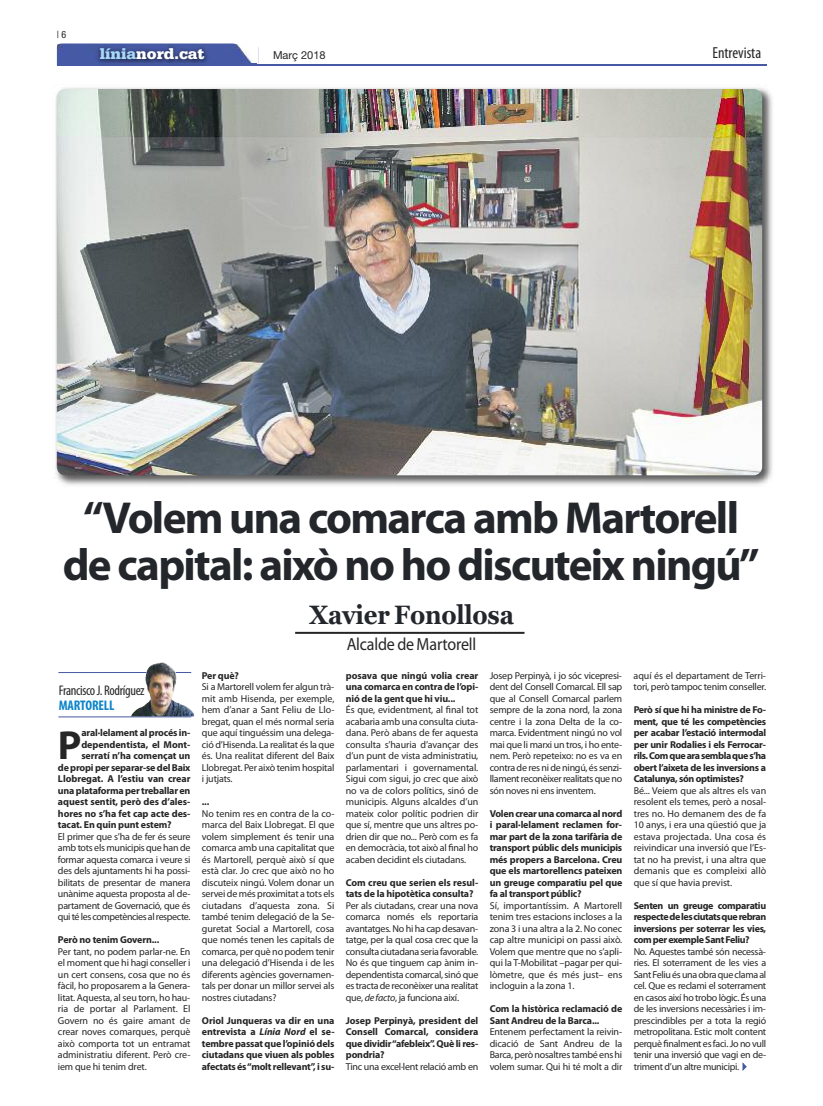
<style>
.page{position:relative;width:823px;height:1106px;background:#fff}
.page>*{position:absolute;margin:0;border:0;box-sizing:border-box;transform-origin:0 0}
.t1{font:700 45px/47px "Myriad Pro";letter-spacing:-.04em;color:#23262b;text-align:center}
.t2{font:700 40.7px "Myriad Pro";color:#272627}
.t3{font:700 26.4px "Georgia";letter-spacing:-.01em;color:#23262b;scale:.91 1}
.t4{font:17.6px "Myriad Pro";letter-spacing:-.01em;color:#272627;scale:.91 1}
.t5{font:900 16px "Serifa";color:#fff}
.t6{font:condensed 16px "Myriad Pro";color:#272627}
.t7{font:condensed 14px "Myriad Pro";letter-spacing:-.025em;color:#272627}
.t8{font:700 condensed 14px "Myriad Pro";letter-spacing:-.01em;color:#0d85c9}
.t9{font:11px "Helvetica Neue";color:#272627}
.t10{font:10px/11.5px "Myriad Pro";letter-spacing:-.02em;color:#272627;text-align:justify}
.t11{font:700 10px/11.5px "Myriad Pro";letter-spacing:-.015em;color:#272627;text-align:justify}
.t12{font:condensed 10px "Helvetica Neue";color:#272627}
.s1{color:#a7d8f7}
.s2{font-style:italic}
.s3{color:#4659a4}
</style>
<div class="page">
<hr style="left:57px;top:64px;width:708px;height:1px;background:#4659a4">
<img style="left:56px;top:43px;width:200px;height:23px">
<img style="left:57px;top:44px;width:199px;height:21px">
<img style="left:55px;top:88px;width:717px;height:397px">
<img style="left:57px;top:89px;width:704px;height:386px;border-radius:9px">
<hr style="left:295px;top:632px;width:229px;height:2px;background:#272627">
<hr style="left:58px;top:716px;width:133px;height:1px;background:#4659a4">
<hr style="left:58px;top:672px;width:133px;height:1px;background:#4659a4">
<img style="left:131px;top:662px;width:63px;height:54px">
<p class="t12" style="left:57px;top:31px;width:11px">|6</p>
<h3 class="t5" style="left:100px;top:48px;width:106px"><span class="s1">línia</span>nord.cat</h3>
<h3 class="t6" style="left:712px;top:47px;width:50px">Entrevista</h3>
<p class="t9" style="left:273px;top:48px;width:54px">Març 2018</p>
<h1 class="t1" style="left:63px;top:498px;width:697px">“Volem una comarca amb Martorell de capital: això no ho discuteix ningú”</h1>
<h3 class="t7" style="left:59px;top:685px;width:87px">FranciscoJ. Rodríguez</h3>
<h3 class="t8" style="left:59px;top:700px;width:57px">MARTORELL</h3>
<h2 class="t2" style="left:58px;top:730px;width:25px">P</h2>
<p class="t11" style="left:81px;top:728px;width:110px">aral·lelament al procés in-</p>
<p class="t11" style="left:81px;top:739px;width:110px">dependentista, el Mont-</p>
<p class="t11" style="left:81px;top:751px;width:111px">serratí n’ha començat un</p>
<p class="t11" style="left:58px;top:762px;width:134px">de propi per separar-se del Baix</p>
<p class="t11" style="left:58px;top:774px;width:134px">Llobregat. A l’estiu van crear</p>
<p class="t11" style="left:58px;top:785px;width:134px">una plataforma per treballar en</p>
<p class="t11" style="left:58px;top:797px;width:134px">aquest sentit, però des d’ales-</p>
<p class="t11" style="left:58px;top:808px;width:134px">hores no s’ha fet cap acte des-</p>
<p class="t11" style="left:58px;top:820px;width:115px">tacat. En quin punt estem?</p>
<p class="t10" style="left:58px;top:831px;width:134px">El primer que s’ha de fer és seure amb tots els municipis que han de formar aquesta comarca i veure si des dels ajuntaments hi ha possi&shy;bilitats de presentar de manera unànime aquesta proposta al de&shy;partament de Governació, que és quitélescompetènciesalrespecte.</p>
<p class="t11" style="left:58px;top:935px;width:103px">Però no tenim Govern...</p>
<p class="t10" style="left:58px;top:946px;width:134px">Per tant, no podem parlar-ne. En el moment que hi hagi conseller i un cert consens, cosa que no és fàcil, ho proposarem a la Genera&shy;litat. Aquesta, al seu torn, ho hau&shy;ria de portar al Parlament. El Govern no és gaire amant de crear noves comarques, perquè això comporta tot un entramat administratiu diferent. Però cre&shy;iem que hi tenim dret.</p>
<h3 class="t3" style="left:309px;top:599px;width:227px">Xavier Fonollosa</h3>
<h3 class="t4" style="left:346px;top:637px;width:144px">Alcalde de Martorell</h3>
<p class="t11" style="left:202px;top:670px;width:39px">Per què?</p>
<p class="t10" style="left:202px;top:682px;width:134px">Si a Martorell volem fer algun trà&shy;mit amb Hisenda, per exemple, hem d’anar a Sant Feliu de Llo&shy;bregat, quan el més normal seria que aquí tinguéssim una delega&shy;ció d’Hisenda. La realitat és la que és. Una realitat diferent del Baix Llobregat. Per això tenim hospital i jutjats.</p>
<p class="t11" style="left:202px;top:797px;width:9px">...</p>
<p class="t10" style="left:202px;top:808px;width:134px">No tenim res en contra de la co&shy;marca del Baix Llobregat. El que volem simplement és tenir una comarca amb una capitalitat que és Martorell, perquè això sí que està clar. Jo crec que això no ho discuteix ningú. Volem donar un servei de més proximitat a tots els ciutadans d’aquesta zona. Si també tenim delegació de la Se&shy;guretat Social a Martorell, cosa que només tenen les capitals de comarca, per què no podem tenir una delegació d’Hisenda i de les diferents agències governamen&shy;tals per donar un millor servei als nostres ciutadans?</p>
<p class="t11" style="left:202px;top:1015px;width:134px">Oriol Junqueras va dir en una entrevista a <span class="s2">Línia Nord</span> el se&shy;tembre passat que l’opinió dels ciutadans que viuen als pobles afectats és“molt rellevant”, i su-</p>
<p class="t11" style="left:345px;top:670px;width:134px">posava que ningú volia crear una comarca en contra de l’opi&shy;nió de la gent que hi viu...</p>
<p class="t10" style="left:345px;top:705px;width:134px">És que, evidentment, al final tot acabaria amb una consulta ciuta&shy;dana. Però abans de fer aquesta consulta s’hauria d’avançar des d’un punt de vista administratiu, parlamentari i governamental.<br>Sigui com sigui, jo crec que això no va de colors polítics, sinó de municipis. Alguns alcaldes d’un mateix color polític podrien dir que sí, mentre que uns altres po&shy;drien dir que no... Però com es fa en democràcia, tot això al final ho acaben decidint els ciutadans.</p>
<p class="t11" style="left:345px;top:877px;width:134px">Com creu que serien els resul&shy;tats de la hipotètica consulta?</p>
<p class="t10" style="left:345px;top:900px;width:134px">Per als ciutadans, crear una nova comarca només els reportaria avantatges. No hi ha cap desavan&shy;tatge, per la qual cosa crec que la consulta ciutadana seria favorable.<br>No és que tinguem cap ànim in&shy;dependentista comarcal, sinó que es tracta de reconèixer una realitat que, <span class="s2">de facto</span>, ja funciona així.</p>
<p class="t11" style="left:345px;top:1015px;width:134px">Josep Perpinyà, president del Consell Comarcal, considera que dividir“afebleix”. Què li res&shy;pondria?</p>
<p class="t10" style="left:345px;top:1061px;width:134px">Tinc una excel·lent relació amb en</p>
<p class="t10" style="left:489px;top:670px;width:134px">Josep Perpinyà, i jo sóc vicepresi&shy;dent del Consell Comarcal. Ell sap que al Consell Comarcal parlem sempre de la zona nord, la zona centre i la zona Delta de la co&shy;marca. Evidentment ningú no vol mai que li marxi un tros, i ho ente&shy;nem. Però repeteixo: no es va en contra de res ni de ningú, és senzi&shy;llament reconèixer realitats que no són noves ni ens inventem.</p>
<p class="t11" style="left:489px;top:808px;width:134px">Volencrearunacomarcaalnord i paral·lelament reclamen for&shy;mar part de la zona tarifària de transport públic dels municipis més propers a Barcelona. Creu que els martorellencs pateixen un greuge comparatiu pel que fa al transport públic?</p>
<p class="t10" style="left:489px;top:900px;width:134px">Sí, importantíssim. A Martorell tenim tres estacions incloses a la zona 3 i una altra a la 2. No conec cap altre municipi on passi això.<br>Volem que mentre que no s’apli&shy;qui la T-Mobilitat –pagar per qui&shy;lòmetre, que és més just– ens incloguin a la zona 1.</p>
<p class="t11" style="left:489px;top:1004px;width:134px">Com la històrica reclamació de<br>Sant Andreu de la Barca...</p>
<p class="t10" style="left:489px;top:1027px;width:134px">Entenem perfectament la reivin&shy;dicació de Sant Andreu de la Barca, però nosaltres també ens hi volem sumar. Qui hi té molt a dir</p>
<p class="t10" style="left:633px;top:670px;width:134px">aquí és el departament de Terri&shy;tori, però tampoc tenim conseller.</p>
<p class="t11" style="left:633px;top:705px;width:134px">Però sí que hi ha ministre de Fo&shy;ment, que té les competències per acabar l’estació intermodal per unir Rodalies i els Ferrocar&shy;rils.Comquearasemblaques’ha obert l’aixeta de les inversions a Catalunya, són optimistes?</p>
<p class="t10" style="left:633px;top:785px;width:134px">Bé... Veiem que als altres els van resolent els temes, però a nosal&shy;tres no. Ho demanem des de fa 10 anys, i era una qüestió que ja estava projectada. Una cosa és reivindicar una inversió que l’Es&shy;tat no ha previst, i una altra que demanis que es compleixi allò que sí que havia previst.</p>
<p class="t11" style="left:633px;top:900px;width:134px">Senten un greuge comparatiu respectedelesciutatsquerebran inversions per soterrar les vies, com per exemple Sant Feliu?</p>
<p class="t10" style="left:633px;top:946px;width:134px">No. Aquestes també són necessà&shy;ries. El soterrament de les vies a SantFeliuésunaobraqueclamaal cel. Que es reclami el soterrament en casos així ho trobo lògic. És una de les inversions necessàries i im&shy;prescindibles per a tota la regió metropolitana. Estic molt content perquè finalment es faci. Jo no vull tenir una inversió que vagi en de&shy;triment d’un altre municipi.<span class="s3">✔</span></p>
</div>
